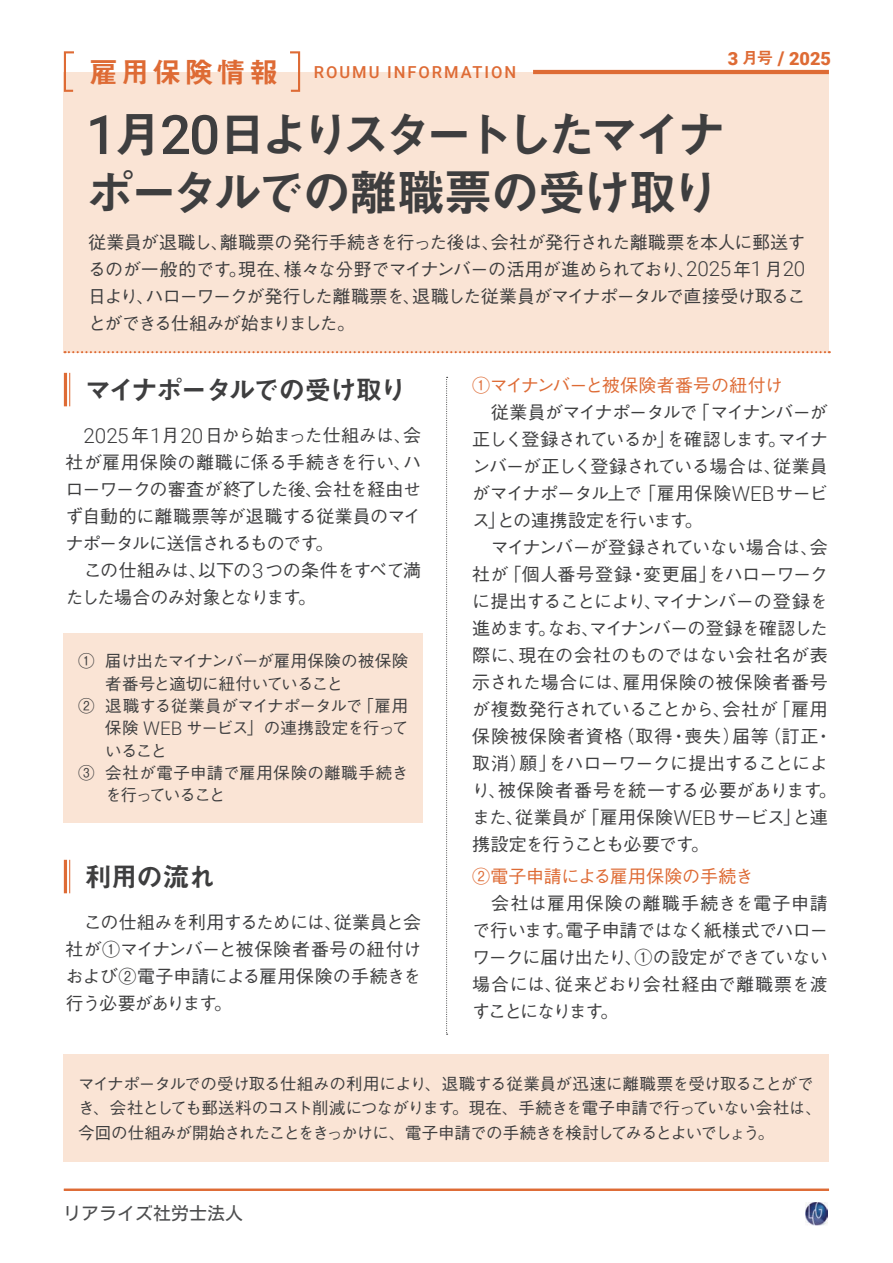
<style>
.page{position:relative;width:893px;height:1263px;background:#fff}
.page>*{position:absolute;margin:0;border:0;box-sizing:border-box;transform-origin:0 0}
.t1{font:49.5px/58.5px "Midashi Go Pr 6 N MB31 90 msp RKSJ H";letter-spacing:-.12em;color:#3e3e3f}
.t2{font:27px "Midashi Go Pr 6 N MB31 90 msp RKSJ H";letter-spacing:-.095em;color:#3e3e3f}
.t3{font:27px "Midashi Go Pr 6 N MB31 90 msp RKSJ H";letter-spacing:-.065em;color:#3e3e3f}
.t4{font:900 18.15px "Roboto";color:#de6b35}
.t5{font:18px/27px "Gothic BBB Pr 6 N Medium 90 msp RKSJ H";letter-spacing:-.03em;color:#3e3e3f;text-align:justify}
.t6{font:18px "Gothic BBB Pr 6 N Medium 90 msp RKSJ H";letter-spacing:-.015em;color:#de6b35}
.t7{font:18px "Motoya L Cedar W3 90 ms RKSJ H";color:#4c4d4e}
.t8{font:16.5px/24.5px "Gothic BBB Pr 6 N Medium 90 msp RKSJ H";letter-spacing:-.035em;color:#3e3e3f}
.t9{font:500 16.5px "Roboto";letter-spacing:.12em;color:#de6b35}
.t10{font:16.5px "Gothic BBB Pr 6 N Medium 90 msp RKSJ H";letter-spacing:.02em;color:#3e3e3f}
.t11{font:16.5px "Gothic BBB Pr 6 N Medium 90 msp RKSJ H";letter-spacing:-.1em;color:#3e3e3f}
.s1{font-family:"Midashi Go Pr 6 N MB31 90 msp RKSJ H";font-weight:400;font-size:16.5px}
.s2{font-size:18.9px}
.s3{font-family:"Midashi Go Pr 6 N MB31 90 msp RKSJ H";font-weight:400;font-size:28.8px}
.s4{font-family:"Roboto";font-weight:500;font-size:54.45px}
.s5{font-family:"Roboto";font-weight:300;font-size:20.7px}
.s6{font-family:"Roboto";font-weight:300;font-size:18.75px}
.s7{font-family:"Roboto";font-weight:300;font-size:20.55px}
</style>
<div class="page">
<img style="left:805px;top:1202px;width:22px;height:23px">
<div style="left:63px;top:1054px;width:765px;height:108px;background:#fae4d5"></div>
<div style="left:64px;top:72px;width:765px;height:280px;background:#fae4d5"></div>
<svg style="left:65px;top:351px;width:765px;height:2px"></svg>
<hr style="left:533px;top:70px;width:296px;height:4px;background:#de6b35">
<svg style="left:63px;top:51px;width:11px;height:42px"></svg>
<svg style="left:290px;top:51px;width:11px;height:41px"></svg>
<hr style="left:64px;top:1189px;width:765px;height:2px;background:#de6b35">
<hr style="left:69px;top:860px;width:1px;height:33px;background:#de6b35">
<hr style="left:64px;top:860px;width:3px;height:33px;background:#de6b35">
<hr style="left:69px;top:373px;width:1px;height:33px;background:#de6b35">
<hr style="left:64px;top:373px;width:3px;height:33px;background:#de6b35">
<svg style="left:446px;top:377px;width:2px;height:658px"></svg>
<div style="left:63px;top:633px;width:360px;height:190px;background:#fae4d5"></div>
<p class="t4" style="left:728px;top:48px;width:105px">3 <span class="s1">月号</span> <span class="s2">/</span> 2025</p>
<p class="t9" style="left:89px;top:62px;width:429px"><span class="s3">雇用保険情報　</span>ROUMU INFORMATION</p>
<h1 class="t1" style="left:86px;top:111px;width:642px"><span class="s4">1</span>月<span class="s4">20</span>日よりスタートしたマイナポータルでの離職票の受け取り</h1>
<p class="t5" style="left:88px;top:231px;width:719px">従業員が退職し、離職票の発行手続きを行った後は、会社が発行された離職票を本人に郵送するのが一般的です。現在、様々な分野でマイナンバーの活用が進められており、<span class="s5">2025</span>年<span class="s5">1</span> 月<span class="s5">20</span>日より、ハローワークが発行した離職票を、退職した従業員がマイナポータルで直接受け取ることができる仕組みが始まりました。</p>
<h2 class="t2" style="left:85px;top:380px;width:323px">マイナポータルでの受け取り</h2>
<p class="t5" style="left:66px;top:424px;width:357px;text-align:left;text-indent:18px"><span class="s5">2025</span>年<span class="s5">1</span>月<span class="s5">20</span>日から始まった仕組みは、会社が雇用保険の離職に係る手続きを行い、ハローワークの審査が終了した後、会社を経由せず自動的に離職票等が退職する従業員のマイナポータルに送信されるものです。<br>　この仕組みは、以下の<span class="s5">3</span>つの条件をすべて満たした場合のみ対象となります。</p>
<p class="t8" style="left:78px;top:651px;width:332px">① 届け出たマイナンバーが雇用保険の被保険</p>
<p class="t8" style="left:105px;top:674px;width:239px">者番号と適切に紐付いていること</p>
<p class="t8" style="left:78px;top:696px;width:332px">② 退職する従業員がマイナポータルで「雇用</p>
<p class="t8" style="left:105px;top:718px;width:305px">保険 <span class="s6">WEB</span> サービス」の連携設定を行って</p>
<p class="t8" style="left:105px;top:740px;width:63px">いること</p>
<p class="t10" style="left:78px;top:767px;width:332px">③ 会社が電子申請で雇用保険の離職手続き</p>
<p class="t11" style="left:105px;top:789px;width:122px">を行っていること</p>
<h2 class="t3" style="left:85px;top:867px;width:133px">利用の流れ</h2>
<p class="t5" style="left:66px;top:911px;width:357px">　この仕組みを利用するためには、従業員と会社が①マイナンバーと被保険者番号の紐付けおよび②電子申請による雇用保険の手続きを行う必要があります。</p>
<p class="t6" style="left:472px;top:379px;width:312px">①マイナンバーと被保険者番号の紐付け</p>
<p class="t5" style="left:472px;top:401px;width:366px;text-align:left">　従業員がマイナポータルで「マイナンバーが正しく登録されているか」を確認します。マイナンバーが正しく登録されている場合は、従業員がマイナポータル上で「雇用保険<span class="s7">WEB</span>サービス」との連携設定を行います。<br>　マイナンバーが登録されていない場合は、会社が「個人番号登録・変更届」をハローワークに提出することにより、マイナンバーの登録を進めます。なお、マイナンバーの登録を確認した際に、現在の会社のものではない会社名が表示された場合には、雇用保険の被保険者番号が複数発行されていることから、会社が「雇用保険被保険者資格（取得・喪失）届等（訂正・取消）願」をハローワークに提出することにより、被保険者番号を統一する必要があります。また、従業員が「雇用保険<span class="s7">WEB</span>サービス」と連携設定を行うことも必要です。</p>
<p class="t6" style="left:472px;top:869px;width:283px">②電子申請による雇用保険の手続き</p>
<p class="t5" style="left:472px;top:892px;width:357px">　会社は雇用保険の離職手続きを電子申請で行います。電子申請ではなく紙様式でハローワークに届け出たり、①の設定ができていない場合には、従来どおり会社経由で離職票を渡すことになります。</p>
<p class="t8" style="left:78px;top:1074px;width:745px">マイナポータルでの受け取る仕組みの利用により、退職する従業員が迅速に離職票を受け取ることができ、会社としても郵送料のコスト削減につながります。現在、手続きを電子申請で行っていない会社は、今回の仕組みが開始されたことをきっかけに、電子申請での手続きを検討してみるとよいでしょう。</p>
<p class="t7" style="left:63px;top:1204px;width:181px">リアライズ社労士法人</p>
</div>
